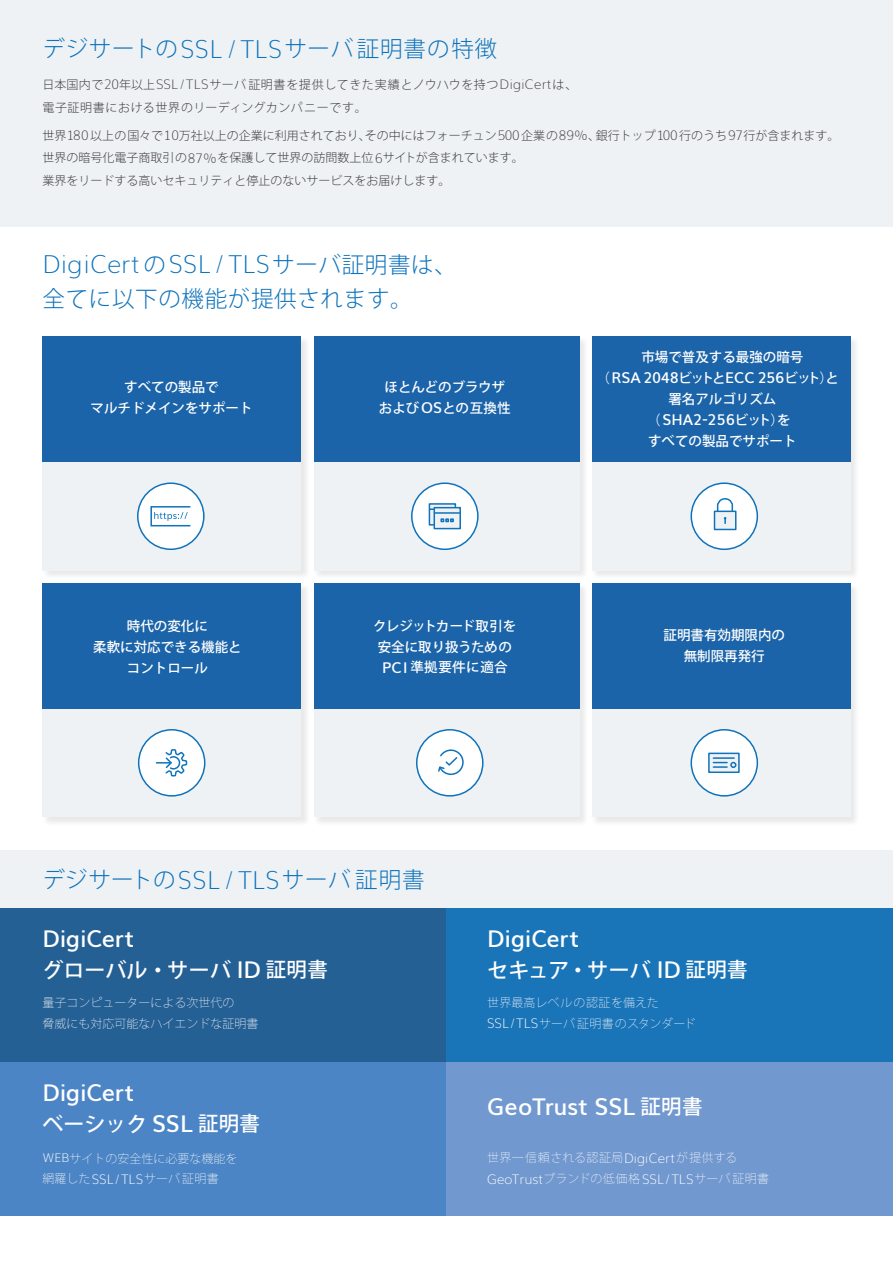
<style>
.page{position:relative;width:893px;height:1263px;background:#fff}
.page>*{position:absolute;margin:0;border:0;box-sizing:border-box;transform-origin:0 0}
.t1{font:200 24.75px "Muli";letter-spacing:.03em;color:#0e73bb}
.t2{font:600 23.1px "Muli";color:#fff}
.t3{font:300 22.5px "Koz Go Pr 6 N";letter-spacing:.03em;color:#0e73bb}
.t4{font:500 21px "Koz Go Pr 6 N";color:#fff}
.t5{font:600 14.85px "Muli";color:#fff}
.t6{font:500 13.5px/21px "Koz Go Pr 6 N";color:#fff;text-align:center}
.t7{font:200 13.2px "Muli";color:#fff}
.t8{font:300 12px/22.5px "Koz Go Pr 6 N";color:#3e3e3f}
.t9{font:200 12px/21px "Koz Go Pr 6 N";color:#fff}
.t10{font:300 12px/22.6px "Koz Go Pr 6 N";letter-spacing:.04em;color:#3e3e3f}
.t11{font:200 12px "Koz Go Pr 6 N";letter-spacing:.045em;color:#fff}
.s1{font-family:"Muli";font-weight:200;font-size:24.75px}
.s2{font-family:"Muli";font-weight:200;font-size:13.2px}
.s3{font-family:"Koz Go Pr 6 N";font-weight:300;font-size:22.5px}
.s4{font-family:"Muli";font-weight:600;font-size:14.85px}
.s5{font-family:"Koz Go Pr 6 N";font-weight:400;font-size:13.5px}
.s6{font-family:"Koz Go Pr 6 N";font-weight:500;font-size:13.5px}
.s7{font-family:"Muli";font-weight:600;font-size:23.1px}
.s8{font-size:20.4px}
.s9{font-family:"Muli"}
.s10{font-family:"Muli";font-size:13.2px}
.s11{font-family:"Koz Go Pr 6 N";font-weight:500;font-size:20.4px}
.s12{font-family:"Koz Go Pr 6 N";font-size:12px}
</style>
<div class="page">
<div style="left:0;top:850px;width:893px;height:366px;background:#eff2f5"></div>
<img style="left:42px;top:336px;width:814px;height:487px">
<div style="left:43px;top:337px;width:258px;height:233px;background:#eff2f5"></div>
<div style="left:314px;top:337px;width:265px;height:233px;background:#eff2f5"></div>
<div style="left:592px;top:337px;width:258px;height:233px;background:#eff2f5"></div>
<div style="left:43px;top:583px;width:258px;height:234px;background:#eff2f5"></div>
<div style="left:314px;top:583px;width:265px;height:234px;background:#eff2f5"></div>
<div style="left:592px;top:583px;width:258px;height:234px;background:#eff2f5"></div>
<div style="left:0;top:908px;width:446px;height:154px;background:#256095"></div>
<div style="left:446px;top:908px;width:447px;height:154px;background:#1a74b8"></div>
<div style="left:0;top:1062px;width:446px;height:154px;background:#4c85c5"></div>
<div style="left:446px;top:1062px;width:447px;height:154px;background:#7198cf"></div>
<div style="left:43px;top:337px;width:258px;height:125px;background:#1b64a9"></div>
<div style="left:314px;top:337px;width:265px;height:125px;background:#1b64a9"></div>
<div style="left:592px;top:337px;width:258px;height:125px;background:#1b64a9"></div>
<div style="left:43px;top:583px;width:258px;height:126px;background:#1b64a9"></div>
<div style="left:314px;top:583px;width:265px;height:126px;background:#1b64a9"></div>
<div style="left:592px;top:583px;width:258px;height:126px;background:#1b64a9"></div>
<div style="left:0;top:0;width:893px;height:227px;background:#eff2f5"></div>
<div style="left:412px;top:483px;width:66px;height:66px;background:#fff;border-radius:50%"></div>
<div style="left:411px;top:482px;width:68px;height:68px;border:2px solid #0e73bb;border-radius:50%"></div>
<div style="left:433px;top:507px;width:28px;height:22px;background:#eff2f5;border:2px solid #0e73bb"></div>
<hr style="left:434px;top:512px;width:26px;height:2px;background:#0e73bb">
<svg style="left:428px;top:503px;width:29px;height:23px"></svg>
<div style="left:691px;top:483px;width:66px;height:66px;background:#fff;border-radius:50%"></div>
<div style="left:690px;top:482px;width:68px;height:68px;border:2px solid #0e73bb;border-radius:50%"></div>
<div style="left:714px;top:511px;width:22px;height:19px;background:#eff2f5;border:2px solid #0e73bb"></div>
<svg style="left:716px;top:498px;width:18px;height:25px"></svg>
<div style="left:139px;top:730px;width:66px;height:66px;background:#fff;border-radius:50%"></div>
<div style="left:138px;top:729px;width:67px;height:67px;border:2px solid #0e73bb;border-radius:50%"></div>
<svg style="left:156px;top:732px;width:32px;height:61px"></svg>
<div style="left:691px;top:730px;width:66px;height:66px;background:#fff;border-radius:50%"></div>
<div style="left:690px;top:729px;width:68px;height:67px;border:2px solid #0e73bb;border-radius:50%"></div>
<div style="left:708px;top:753px;width:32px;height:20px;background:#eff2f5;border:2px solid #0e73bb"></div>
<hr style="left:713px;top:757px;width:21px;height:2px;background:#0e73bb">
<svg style="left:713px;top:762px;width:23px;height:6px"></svg>
<div style="left:417px;top:730px;width:66px;height:66px;background:#fff;border-radius:50%"></div>
<div style="left:416px;top:729px;width:68px;height:67px;border:2px solid #0e73bb;border-radius:50%"></div>
<svg style="left:438px;top:749px;width:26px;height:26px"></svg>
<div style="left:138px;top:483px;width:66px;height:66px;background:#fff;border-radius:50%"></div>
<div style="left:137px;top:482px;width:68px;height:68px;border:2px solid #0e73bb;border-radius:50%"></div>
<div style="left:150px;top:506px;width:41px;height:20px;border:2px solid #0e73bb"></div>
<svg style="left:154px;top:512px;width:34px;height:9px"></svg>
<h3 class="t3" style="left:43px;top:36px;width:456px">デジサートの<span class="s1">SSL / TLS</span>サーバ証明書の特徴</h3>
<p class="t10" style="left:43px;top:74px;width:536px">日本国内で<span class="s2">20</span>年以上<span class="s2">SSL/TLS</span>サーバ証明書を提供してきた実績とノウハウを持つ<span class="s2">DigiCert</span>は、電子証明書における世界のリーディングカンパニーです。</p>
<p class="t8" style="left:43px;top:125px;width:799px">世界<span class="s2">180</span>以上の国々で<span class="s2">10</span>万社以上の企業に利用されており、その中にはフォーチュン<span class="s2">500</span>企業の<span class="s2">89%</span>、銀行トップ<span class="s2">100</span>行のうち<span class="s2">97</span>行が含まれます。世界の暗号化電子商取引の<span class="s2">87%</span>を保護して世界の訪問数上位<span class="s2">6</span>サイトが含まれています。<br>業界をリードする高いセキュリティと停止のないサービスをお届けします。</p>
<h1 class="t1" style="left:43px;top:245px;width:416px">DigiCert <span class="s3">の</span>SSL / TLS<span class="s3">サーバ証明書は、</span></h1>
<h3 class="t3" style="left:43px;top:286px;width:372px">全てに以下の機能が提供されます。</h3>
<p class="t6" style="left:91px;top:377px;width:163px">すべての製品で<br>マルチドメインをサポート</p>
<p class="t6" style="left:93px;top:615px;width:150px">時代の変化に<br>柔軟に対応できる機能とコントロール</p>
<p class="t6" style="left:379px;top:377px;width:133px">ほとんどのブラウザおよび<span class="s4">OS</span>との互換性</p>
<p class="t6" style="left:373px;top:615px;width:145px">クレジットカード取引を安全に取り扱うための<br><span class="s4">PCI</span> 準拠要件に適合</p>
<h3 class="t3" style="left:43px;top:867px;width:384px">デジサートの<span class="s1">SSL / TLS</span>サーバ証明書</h3>
<p class="t6" style="left:641px;top:347px;width:163px">市場で普及する最強の暗号</p>
<p class="t5" style="left:597px;top:365px;width:244px"><span class="s5">（</span>RSA 2048<span class="s6">ビットと</span>ECC 256<span class="s6">ビット</span><span class="s5">）</span><span class="s6">と</span></p>
<p class="t6" style="left:668px;top:388px;width:109px">署名アルゴリズム</p>
<p class="t5" style="left:647px;top:407px;width:145px"><span class="s5">（</span>SHA2-256<span class="s6">ビット</span><span class="s5">）</span><span class="s6">を</span></p>
<p class="t6" style="left:648px;top:430px;width:150px">すべての製品でサポート</p>
<p class="t6" style="left:663px;top:624px;width:123px">証明書有効期限内の無制限再発行</p>
<h2 class="t2" style="left:43px;top:920px;width:93px">DigiCert</h2>
<h3 class="t4" style="left:43px;top:958px;width:287px">グローバル・サーバ <span class="s7">ID</span> <span class="s8">証明書</span></h3>
<p class="t9" style="left:43px;top:993px;width:217px">量子コンピューターによる次世代の<br>脅威にも対応可能なハイエンドな証明書</p>
<h2 class="t2" style="left:43px;top:1074px;width:93px">DigiCert</h2>
<h3 class="t4" style="left:43px;top:1112px;width:219px">ベーシック <span class="s7">SSL</span> <span class="s8">証明書</span></h3>
<p class="t9" style="left:43px;top:1148px;width:197px"><span class="s9">WEB</span>サイトの安全性に必要な機能を網羅した<span class="s10">SSL/ TLS</span>サーバ証明書</p>
<h2 class="t2" style="left:487px;top:920px;width:93px">DigiCert</h2>
<h3 class="t4" style="left:487px;top:958px;width:262px">セキュア・サーバ <span class="s7">ID</span> <span class="s8">証明書</span></h3>
<p class="t9" style="left:487px;top:993px;width:210px">世界最高レベルの認証を備えた<br><span class="s10">SSL/TLS</span>サーバ証明書のスタンダード</p>
<h2 class="t2" style="left:487px;top:1088px;width:217px">GeoTrust SSL <span class="s11">証明書</span></h2>
<p class="t11" style="left:487px;top:1151px;width:251px">世界一信頼される認証局<span class="s10">DigiCert</span>が提供する</p>
<p class="t7" style="left:487px;top:1169px;width:283px">GeoTrust<span class="s12">ブランドの低価格</span> SSL/ TLS<span class="s12">サーバ証明書</span></p>
</div>
